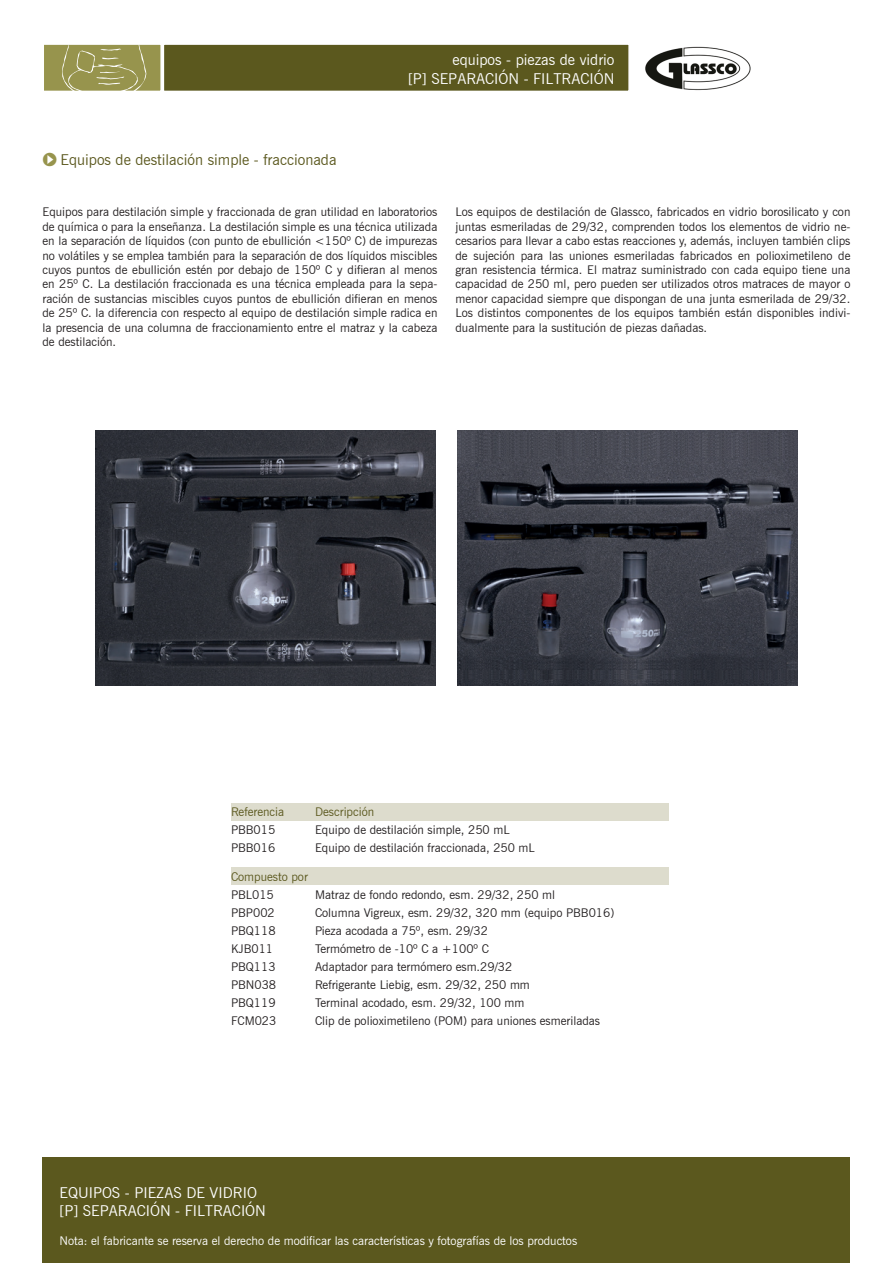
<style>
.page{position:relative;width:893px;height:1263px;background:#fff}
.page>*{position:absolute;margin:0;border:0;box-sizing:border-box;transform-origin:0 0}
.t1{font:21px "Simple Direction Arrows";color:#97944d}
.t2{font:15px "News Gothic BT";color:#fff}
.t3{font:15px "News Gothic BT";color:#5b581e}
.t4{font:12px/14.4px "News Gothic BT";color:#231f20;text-align:justify}
.tablas{font:12px "News Gothic";color:#231f20}
.t5{font:12px "News Gothic BT";color:#fff}
.tablas-2{font:12px "News Gothic";color:#5b581e}
</style>
<div class="page">
<img style="left:645px;top:46px;width:106px;height:45px">
<div style="left:43px;top:1157px;width:807px;height:106px;background:#5b581e"></div>
<div style="left:43px;top:43px;width:119px;height:49px;background:#97944d;border:2px solid #fff"></div>
<div style="left:163px;top:43px;width:467px;height:49px;background:#5b581e;border:2px solid #fff"></div>
<svg style="left:62px;top:45px;width:84px;height:47px"></svg>
<div style="left:231px;top:803px;width:438px;height:17px;background:#dddccd"></div>
<div style="left:231px;top:868px;width:438px;height:17px;background:#dddccd"></div>
<img style="left:96px;top:430px;width:340px;height:255px">
<img style="left:457px;top:430px;width:340px;height:255px">
<p class="t2" style="left:452px;top:50px;width:163px">equipos - piezas de vidrio</p>
<p class="t2" style="left:408px;top:69px;width:208px">[P] SEPARACIÓN - FILTRACIÓN</p>
<p class="t1" style="left:41px;top:149px;width:19px">6</p>
<p class="t3" style="left:61px;top:150px;width:278px">Equipos de destilación simple - fraccionada</p>
<p class="t4" style="left:43px;top:205px;width:396px">Equipos para destilación simple y fraccionada de gran utilidad en laboratorios de química o para la enseñanza. La destilación simple es una técnica utilizada en la separación de líquidos (con punto de ebullición &lt;150º C) de impurezas no volátiles y se emplea también para la separación de dos líquidos miscibles cuyos puntos de ebullición estén por debajo de 150º C y difieran al menos en 25º C. La destilación fraccionada es una técnica empleada para la sepa&shy;ración de sustancias miscibles cuyos puntos de ebullición difieran en menos de 25º C. la diferencia con respecto al equipo de destilación simple radica en la presencia de una columna de fraccionamiento entre el matraz y la cabeza de destilación.</p>
<p class="t4" style="left:455px;top:205px;width:396px">Los equipos de destilación de Glassco, fabricados en vidrio borosilicato y con juntas esmeriladas de 29/32, comprenden todos los elementos de vidrio ne&shy;cesarios para llevar a cabo estas reacciones y, además, incluyen también clips de sujeción para las uniones esmeriladas fabricados en polioximetileno de gran resistencia térmica. El matraz suministrado con cada equipo tiene una capacidad de 250 ml, pero pueden ser utilizados otros matraces de mayor o menor capacidad siempre que dispongan de una junta esmerilada de 29/32.<br>Los distintos componentes de los equipos también están disponibles indivi&shy;dualmente para la sustitución de piezas dañadas.</p>
<p class="tablas-2" style="left:231px;top:804px;width:55px">Referencia</p>
<p class="tablas-2" style="left:315px;top:804px;width:61px">Descripción</p>
<p class="tablas" style="left:231px;top:822px;width:46px">PBB015</p>
<p class="tablas" style="left:315px;top:822px;width:196px">Equipo de destilación simple, 250 mL</p>
<p class="tablas" style="left:231px;top:840px;width:46px">PBB016</p>
<p class="tablas" style="left:315px;top:840px;width:221px">Equipo de destilación fraccionada, 250 mL</p>
<p class="tablas-2" style="left:231px;top:869px;width:78px">Compuesto por</p>
<p class="tablas" style="left:231px;top:887px;width:44px">PBL015</p>
<p class="tablas" style="left:315px;top:887px;width:242px">Matraz de fondo redondo, esm. 29/32, 250 ml</p>
<p class="tablas" style="left:231px;top:905px;width:45px">PBP002</p>
<p class="tablas" style="left:315px;top:905px;width:301px">Columna Vigreux, esm. 29/32, 320 mm (equipo PBB016)</p>
<p class="tablas" style="left:231px;top:923px;width:46px">PBQ118</p>
<p class="tablas" style="left:315px;top:923px;width:174px">Pieza acodada a 75º, esm. 29/32</p>
<p class="tablas" style="left:231px;top:941px;width:44px">KJB011</p>
<p class="tablas" style="left:315px;top:941px;width:175px">Termómetro de -10º C a +100º C</p>
<p class="tablas" style="left:231px;top:959px;width:46px">PBQ113</p>
<p class="tablas" style="left:315px;top:959px;width:199px">Adaptador para termómero esm.29/32</p>
<p class="tablas" style="left:231px;top:977px;width:47px">PBN038</p>
<p class="tablas" style="left:315px;top:977px;width:216px">Refrigerante Liebig, esm. 29/32, 250 mm</p>
<p class="tablas" style="left:231px;top:995px;width:46px">PBQ119</p>
<p class="tablas" style="left:315px;top:995px;width:211px">Terminal acodado, esm. 29/32, 100 mm</p>
<p class="tablas" style="left:231px;top:1013px;width:47px">FCM023</p>
<p class="tablas" style="left:315px;top:1013px;width:287px">Clip de polioximetileno (POM) para uniones esmeriladas</p>
<p class="t2" style="left:60px;top:1184px;width:199px">EQUIPOS - PIEZAS DE VIDRIO</p>
<p class="t2" style="left:60px;top:1202px;width:208px">[P] SEPARACIÓN - FILTRACIÓN</p>
<p class="t5" style="left:60px;top:1233px;width:519px">Nota: el fabricante se reserva el derecho de modificar las características y fotografías de los productos</p>
</div>
